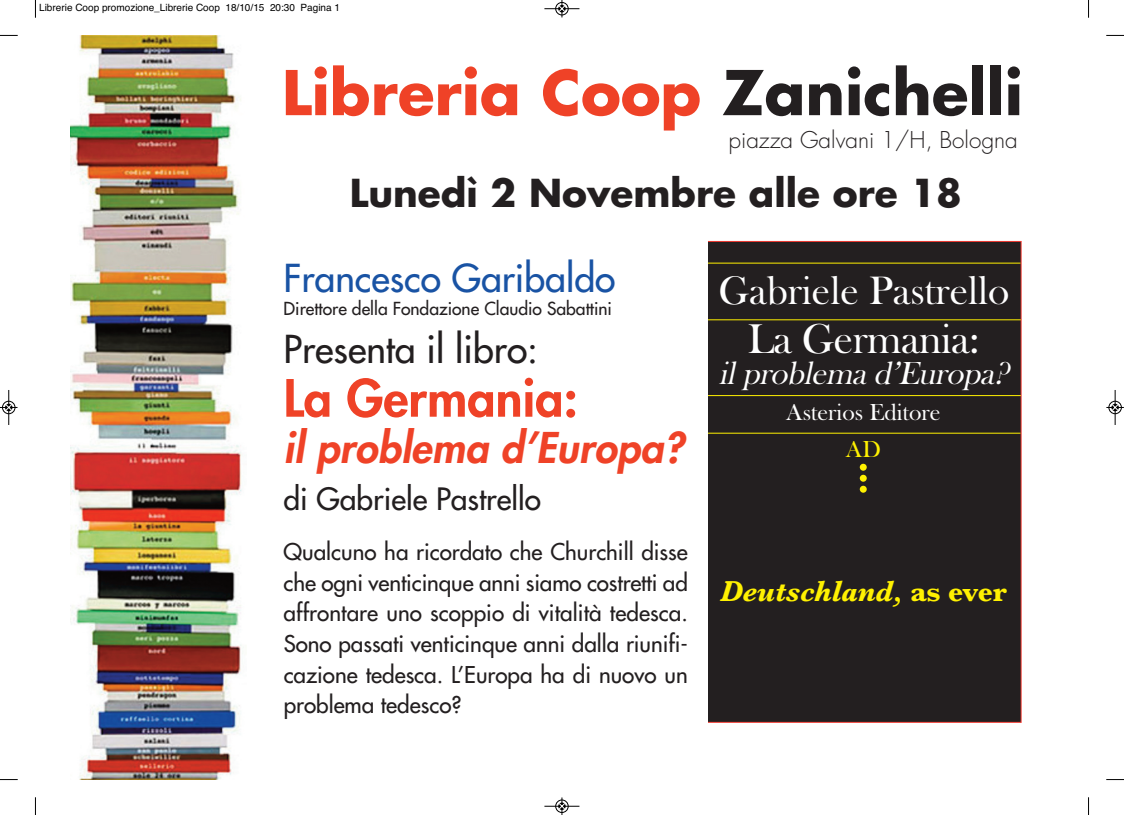
<style>
.page{position:relative;width:1124px;height:815px;background:#fff}
.page>*{position:absolute;margin:0;border:0;box-sizing:border-box;transform-origin:0 0}
.t1{font:700 60px "Futura";color:#ef4227}
.t2{font:800 50px "Futura";color:#ef4227}
.t3{font:43px "Bask Old Face";letter-spacing:-.01em;color:#fff}
.t4{font:italic 800 41.25px "Futura";letter-spacing:.005em;color:#ef4227}
.t5{font:41px "Bask Old Face";color:#fff}
.t6{font:700 37.5px "Futura";color:#231f20}
.t7{font:37.5px "Futura";color:#1953a4}
.t8{font:37.5px "Futura";color:#231f20}
.t9{font:italic 33px "Bask Old Face";color:#fff}
.t10{font:30px "Futura";color:#231f20}
.t11{font:italic 700 30px "Baskerville";letter-spacing:-.01em;color:#fff101}
.t12{font:24px "Bask Old Face";color:#fff}
.t13{font:24px "Bask Old Face";color:#fff101}
.t14{font:22.5px/30.6px "Futura";color:#231f20;text-align:justify}
.t15{font:300 22.5px "Futura";color:#231f20}
.t16{font:17.5px "Futura";color:#231f20}
.t17{font:10px "Helvetica";color:#000}
.s1{color:#231f20}
.s2{font-style:normal}
</style>
<div class="page">
<img style="left:71px;top:35px;width:171px;height:745px">
<div style="left:708px;top:241px;width:313px;height:481px;background:#231f20"></div>
<svg style="left:35px;top:0;width:1px;height:18px"></svg>
<svg style="left:0;top:35px;width:18px;height:1px"></svg>
<svg style="left:1088px;top:0;width:1px;height:18px"></svg>
<svg style="left:1106px;top:35px;width:17px;height:1px"></svg>
<svg style="left:35px;top:797px;width:1px;height:18px"></svg>
<svg style="left:0;top:779px;width:18px;height:1px"></svg>
<svg style="left:1088px;top:797px;width:1px;height:18px"></svg>
<svg style="left:1106px;top:779px;width:17px;height:1px"></svg>
<hr style="left:544px;top:8px;width:35px;height:1px;background:#000">
<div style="left:555px;top:2px;width:13px;height:13px;border:1px solid #000;border-radius:50%"></div>
<svg style="left:558px;top:0;width:7px;height:17px"></svg>
<hr style="left:544px;top:806px;width:35px;height:1px;background:#000">
<div style="left:555px;top:800px;width:13px;height:13px;border:1px solid #000;border-radius:50%"></div>
<svg style="left:558px;top:797px;width:7px;height:18px"></svg>
<hr style="left:9px;top:390px;width:1px;height:35px;background:#000">
<div style="left:2px;top:401px;width:13px;height:13px;border:1px solid #000;border-radius:50%"></div>
<svg style="left:0;top:404px;width:18px;height:7px"></svg>
<hr style="left:1114px;top:390px;width:1px;height:35px;background:#000">
<div style="left:1108px;top:401px;width:13px;height:13px;border:1px solid #000;border-radius:50%"></div>
<svg style="left:1106px;top:404px;width:17px;height:7px"></svg>
<svg style="left:859px;top:464px;width:7px;height:29px"></svg>
<p class="t17" style="left:39px;top:2px;width:302px">Librerie Coop promozione_Librerie Coop 18/10/15 20:30 Pagina 1</p>
<h1 class="t1" style="left:282px;top:65px;width:742px">Libreria Coop <span class="s1">Zanichelli</span></h1>
<p class="t15" style="left:728px;top:129px;width:291px">piazza Galvani 1/H, Bologna</p>
<h3 class="t6" style="left:350px;top:175px;width:613px">Lunedì 2 Novembre alle ore 18</h3>
<h3 class="t7" style="left:283px;top:259px;width:333px">Francesco Garibaldo</h3>
<p class="t16" style="left:283px;top:300px;width:330px">Direttore della Fondazione Claudio Sabattini</p>
<h3 class="t8" style="left:283px;top:330px;width:256px">Presenta il libro:</h3>
<h2 class="t2" style="left:283px;top:374px;width:296px">La Germania:</h2>
<h3 class="t4" style="left:283px;top:428px;width:401px">il problema d’Europa?</h3>
<h3 class="t10" style="left:283px;top:484px;width:259px">di Gabriele Pastrello</h3>
<p class="t14" style="left:283px;top:538px;width:405px">Qualcuno ha ricordato che Churchill disse che ogni venticinque anni siamo costretti ad affrontare uno scoppio di vitalità tedesca.<br>Sono passati venticinque anni dalla riunifi&shy;cazione tedesca. L’Europa ha di nuovo un problema tedesco?</p>
<h3 class="t5" style="left:718px;top:266px;width:292px">Gabriele Pastrello</h3>
<h3 class="t3" style="left:747px;top:313px;width:233px">La Germania:</h3>
<h3 class="t9" style="left:718px;top:354px;width:299px">ilproblemad’Europa?</h3>
<p class="t12" style="left:786px;top:398px;width:156px">Asterios Editore</p>
<p class="t13" style="left:845px;top:435px;width:37px">AD</p>
<h3 class="t11" style="left:720px;top:573px;width:288px">Deutschland, <span class="s2">as ever</span></h3>
</div>
